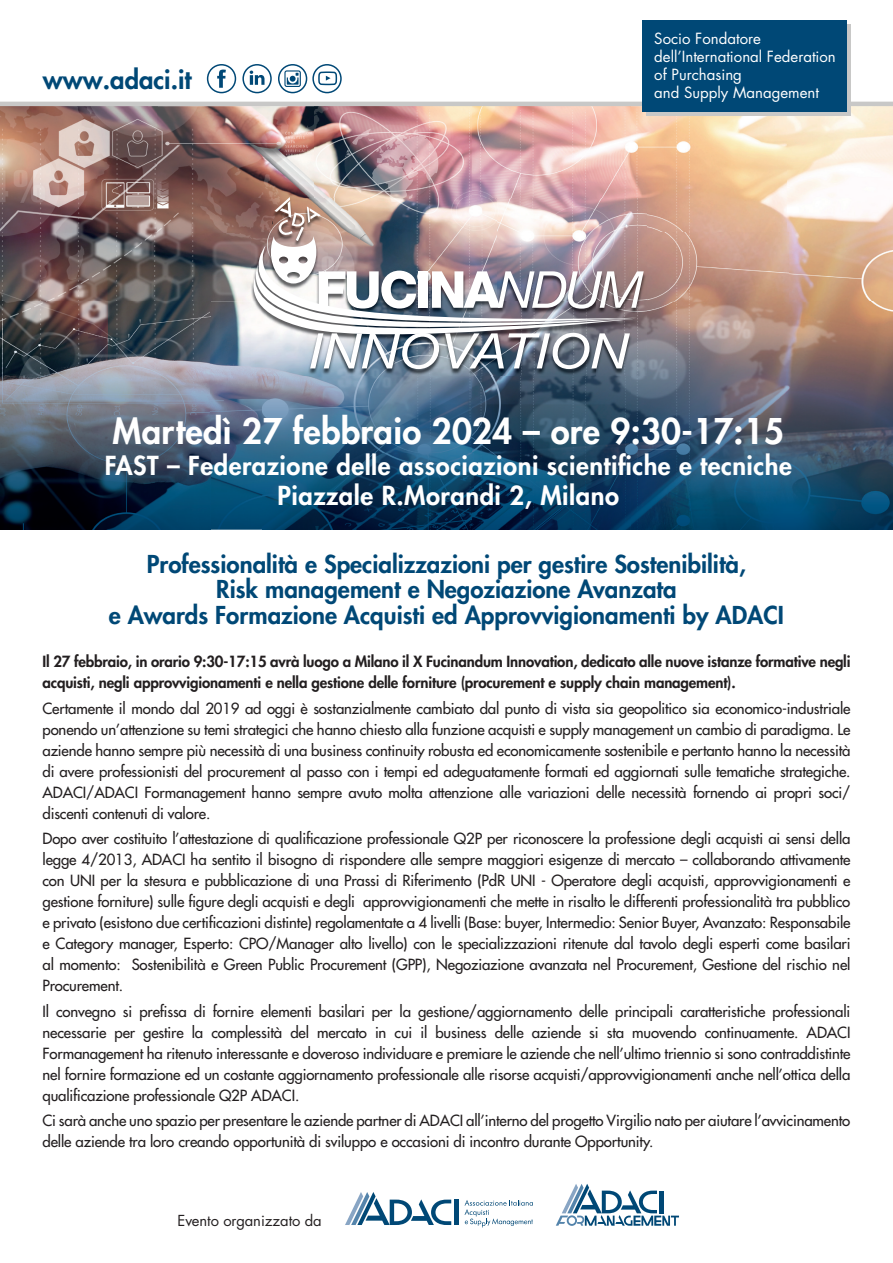
<style>
.page{position:relative;width:893px;height:1263px;background:#fff}
.page>*{position:absolute;margin:0;border:0;box-sizing:border-box;transform-origin:0 0}
.t1{font:800 34.5px "Futura Std";letter-spacing:.01em;color:#fff}
.t2{font:800 25.5px/30.6px "Futura Std";letter-spacing:.02em;color:#fff;text-align:center}
.t3{font:800 25.5px "Futura Std";color:#004876}
.t4{font:800 24px/25.5px "Futura Std";color:#004876;text-align:center}
.t5{font:500 15px/21px "Futura Std";letter-spacing:-.01em;color:#231f20;text-align:justify}
.t6{font:800 15px/21px "Futura Std";letter-spacing:-.01em;color:#231f20}
.t7{font:15px/18px "Futura Std";color:#fff}
.t8{font:14.85px "Futura Std";color:#231f20}
</style>
<div class="page">
<img style="left:0;top:106px;width:315px;height:127px">
<img style="left:315px;top:106px;width:315px;height:91px">
<img style="left:630px;top:106px;width:158px;height:127px">
<img style="left:788px;top:106px;width:105px;height:196px">
<img style="left:0;top:233px;width:234px;height:69px">
<img style="left:646px;top:233px;width:142px;height:69px">
<img style="left:0;top:302px;width:262px;height:228px">
<img style="left:631px;top:302px;width:262px;height:228px">
<img style="left:262px;top:375px;width:369px;height:155px">
<hr style="left:0;top:102px;width:893px;height:4px;background:#c8c8c7">
<div style="left:646px;top:24px;width:204px;height:92px;background:#c8c8c7"></div>
<div style="left:642px;top:20px;width:205px;height:92px;background:#004876"></div>
<svg style="left:287px;top:73px;width:12px;height:12px"></svg>
<div style="left:284px;top:70px;width:17px;height:17px;border:1px solid #004876;border-radius:2px"></div>
<svg style="left:217px;top:69px;width:9px;height:19px"></svg>
<svg style="left:318px;top:70px;width:20px;height:16px"></svg>
<svg style="left:250px;top:71px;width:14px;height:14px"></svg>
<div style="left:278px;top:64px;width:29px;height:29px;border:2px solid #004876;border-radius:50%"></div>
<div style="left:312px;top:64px;width:30px;height:29px;border:2px solid #004876;border-radius:50%"></div>
<div style="left:242px;top:64px;width:30px;height:29px;border:2px solid #004876;border-radius:50%"></div>
<div style="left:207px;top:64px;width:29px;height:29px;border:2px solid #004876;border-radius:50%"></div>
<svg style="left:465px;top:1200px;width:68px;height:27px"></svg>
<hr style="left:454px;top:1199px;width:4px;height:26px;background:#004876">
<svg style="left:345px;top:1192px;width:106px;height:33px"></svg>
<svg style="left:556px;top:1184px;width:123px;height:42px"></svg>
<img style="left:251px;top:198px;width:395px;height:177px">
<img style="left:234px;top:197px;width:410px;height:172px">
<h2 class="t3" style="left:43px;top:64px;width:150px">www.adaci.it</h2>
<p class="t7" style="left:654px;top:30px;width:183px">Socio Fondatore dell’International Federation of Purchasing<br>and Supply Management</p>
<h1 class="t1" style="left:113px;top:410px;width:673px">Martedì 27 febbraio 2024 – ore 9:30-17:15</h1>
<h2 class="t2" style="left:105px;top:450px;width:689px">FAST – Federazione delle associazioni scientifiche e tecniche<br>Piazzale R.Morandi 2, Milano</h2>
<h3 class="t4" style="left:109px;top:551px;width:676px">Professionalità e Specializzazioni per gestire Sostenibilità,<br>Risk management e Negoziazione Avanzata<br>e Awards Formazione Acquisti ed Approvvigionamenti by ADACI</h3>
<p class="t6" style="left:43px;top:651px;width:809px">Il 27 febbraio, in orario 9:30-17:15 avrà luogo a Milano il X Fucinandum Innovation, dedicato alle nuove istanze formative negli acquisti, negli approvvigionamenti e nella gestione delle forniture (procurement e supply chain management).</p>
<p class="t5" style="left:43px;top:698px;width:809px">Certamente il mondo dal 2019 ad oggi è sostanzialmente cambiato dal punto di vista sia geopolitico sia economico-industriale ponendo un’attenzione su temi strategici che hanno chiesto alla funzione acquisti e supply management un cambio di paradigma. Le aziende hanno sempre più necessità di una business continuity robusta ed economicamente sostenibile e pertanto hanno la necessità di avere professionisti del procurement al passo con i tempi ed adeguatamente formati ed aggiornati sulle tematiche strategiche.<br>ADACI/ADACI Formanagement hanno sempre avuto molta attenzione alle variazioni delle necessità fornendo ai propri soci/ discenti contenuti di valore.</p>
<p class="t5" style="left:43px;top:828px;width:809px">Dopo aver costituito l’attestazione di qualificazione professionale Q2P per riconoscere la professione degli acquisti ai sensi della legge 4/2013, ADACI ha sentito il bisogno di rispondere alle sempre maggiori esigenze di mercato – collaborando attivamente con UNI per la stesura e pubblicazione di una Prassi di Riferimento (PdR UNI - Operatore degli acquisti, approvvigionamenti e gestione forniture) sulle figure degli acquisti e degli approvvigionamenti che mette in risalto le differenti professionalità tra pubblico e privato (esistono due certificazioni distinte) regolamentate a 4 livelli (Base: buyer, Intermedio: Senior Buyer, Avanzato: Responsabile e Category manager, Esperto: CPO/Manager alto livello) con le specializzazioni ritenute dal tavolo degli esperti come basilari al momento: Sostenibilità e Green Public Procurement (GPP), Negoziazione avanzata nel Procurement, Gestione del rischio nel Procurement.</p>
<p class="t5" style="left:43px;top:1001px;width:809px">Il convegno si prefissa di fornire elementi basilari per la gestione/aggiornamento delle principali caratteristiche professionali necessarie per gestire la complessità del mercato in cui il business delle aziende si sta muovendo continuamente. ADACI Formanagement ha ritenuto interessante e doveroso individuare e premiare le aziende che nell’ultimo triennio si sono contraddistinte nel fornire formazione ed un costante aggiornamento professionale alle risorse acquisti/approvvigionamenti anche nell’ottica della qualificazione professionale Q2P ADACI.</p>
<p class="t5" style="left:43px;top:1110px;width:809px">Ci sarà anche uno spazio per presentare le aziende partner di ADACI all’interno del progetto Virgilio nato per aiutare l’avvicinamento delle aziende tra loro creando opportunità di sviluppo e occasioni di incontro durante Opportunity.</p>
<p class="t8" style="left:177px;top:1211px;width:146px">Evento organizzato da</p>
</div>
